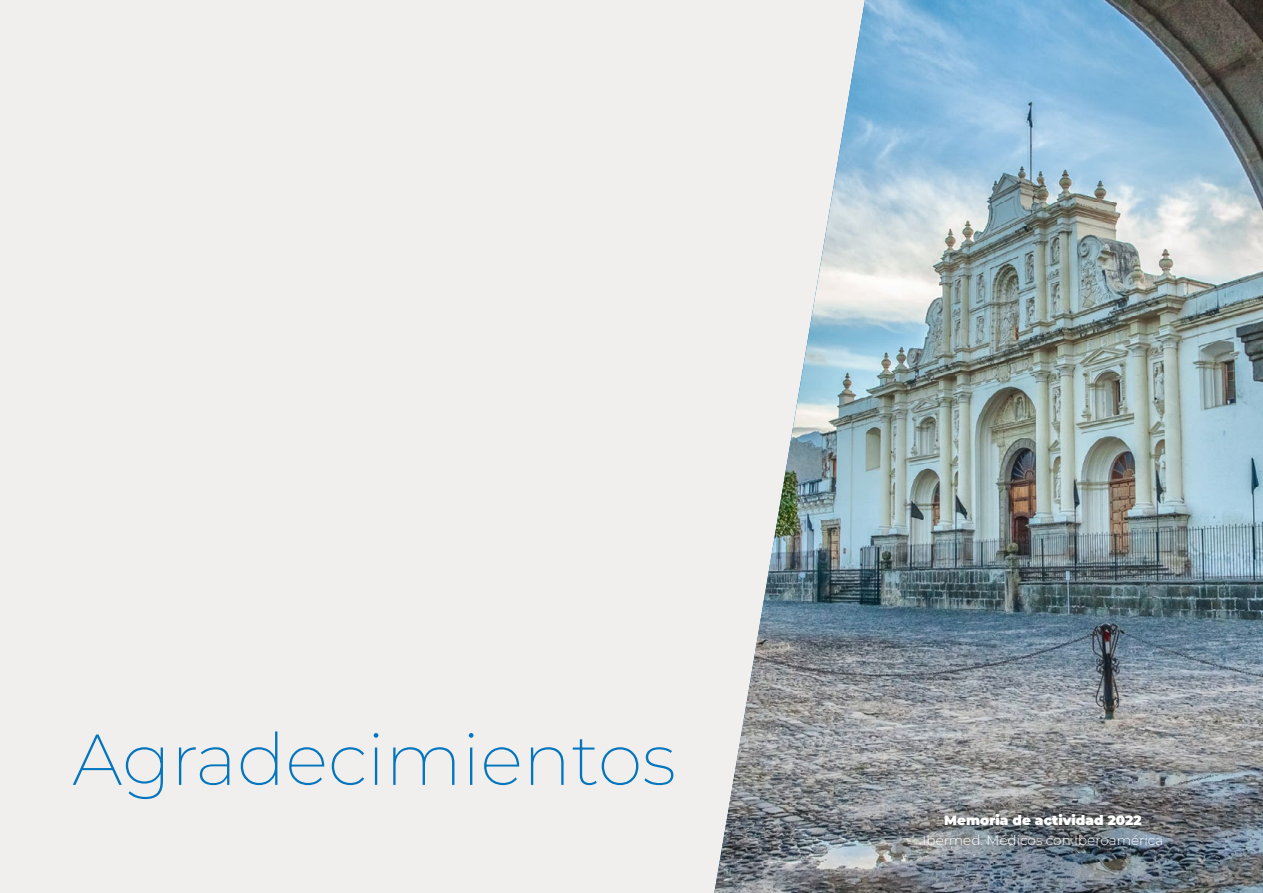
<style>
.page{position:relative;width:1263px;height:893px;background:#f0efee}
.page>*{position:absolute;margin:0;border:0;box-sizing:border-box;transform-origin:0 0}
.t1{font:200 72px "Montserrat";color:#0576be}
.t2{font:300 13.5px "Montserrat";color:#fff}
.t3{font:900 13.5px "Montserrat";color:#fff}
</style>
<div class="page">
<img style="left:714px;top:0;width:549px;height:893px">
<h1 class="t1" style="left:72px;top:711px;width:605px">Agradecimientos</h1>
<p class="t3" style="left:944px;top:811px;width:199px">Memoria de actividad 2022</p>
<p class="t2" style="left:922px;top:831px;width:242px">Ibermed. Médicos con Iberoamérica</p>
</div>
